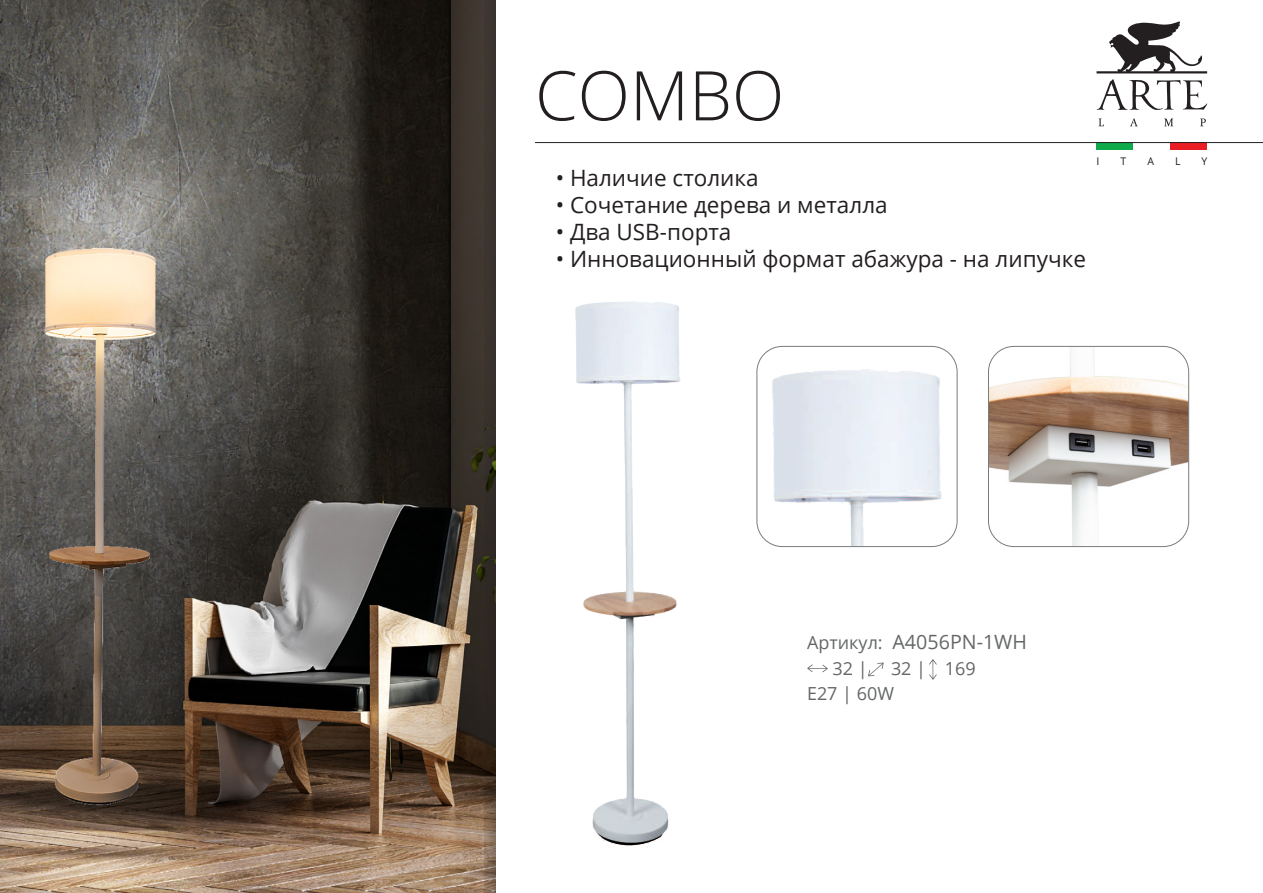
<style>
.page{position:relative;width:1263px;height:893px;background:#fff}
.page>*{position:absolute;margin:0;border:0;box-sizing:border-box;transform-origin:0 0}
.t1{font:68.4px "Open Sans";color:#231f20}
.t2{font:22.5px "Open Sans";color:#231f20}
.t3{font:19.65px "Open Sans";color:#656767}
.t4{font:18px "Open Sans";color:#656767}
.t5{font:10.5px "Open Sans";color:#231f20}
.s1{font-size:18px}
</style>
<div class="page">
<img style="left:0;top:0;width:484px;height:893px">
<svg style="left:484px;top:0;width:12px;height:893px;background:#3d342c"></svg>
<div style="left:1096px;top:143px;width:37px;height:7px;background:#0fab4b"></div>
<div style="left:1170px;top:143px;width:37px;height:7px;background:#eb1d24"></div>
<svg style="left:1096px;top:79px;width:111px;height:31px"></svg>
<svg style="left:1096px;top:21px;width:111px;height:52px"></svg>
<svg style="left:1099px;top:119px;width:5px;height:7px"></svg>
<svg style="left:1130px;top:119px;width:8px;height:7px"></svg>
<svg style="left:1164px;top:119px;width:9px;height:7px"></svg>
<svg style="left:1200px;top:119px;width:6px;height:7px"></svg>
<hr style="left:535px;top:142px;width:728px;height:1px;background:#231f20">
<svg style="left:929px;top:659px;width:8px;height:21px"></svg>
<svg style="left:807px;top:664px;width:21px;height:8px"></svg>
<svg style="left:868px;top:663px;width:16px;height:13px"></svg>
<img style="left:575px;top:301px;width:105px;height:547px">
<img style="left:758px;top:346px;width:199px;height:201px">
<div style="left:756px;top:346px;width:201px;height:201px;border:1px solid #7c7c7c;border-radius:26px"></div>
<img style="left:988px;top:346px;width:201px;height:201px">
<div style="left:988px;top:346px;width:201px;height:201px;border:1px solid #7c7c7c;border-radius:26px"></div>
<h1 class="t1" style="left:535px;top:49px;width:251px">COMBO</h1>
<p class="t2" style="left:556px;top:163px;width:205px">• Наличие столика</p>
<p class="t2" style="left:556px;top:190px;width:333px">• Сочетание дерева и металла</p>
<p class="t2" style="left:556px;top:217px;width:177px">• Два USB-порта</p>
<p class="t2" style="left:556px;top:244px;width:532px">• Инновационный формат абажура - на липучке</p>
<p class="t5" style="left:1096px;top:154px;width:4px">I</p>
<p class="t5" style="left:1120px;top:154px;width:7px">T</p>
<p class="t5" style="left:1147px;top:154px;width:8px">A</p>
<p class="t5" style="left:1175px;top:154px;width:7px">L</p>
<p class="t5" style="left:1201px;top:154px;width:7px">Y</p>
<p class="t3" style="left:807px;top:628px;width:221px"><span class="s1">Артикул:</span> A4056PN-1WH</p>
<p class="t4" style="left:807px;top:681px;width:89px">E27 | 60W</p>
<p class="t4" style="left:832px;top:656px;width:37px">32 |</p>
<p class="t4" style="left:891px;top:656px;width:86px">32 | 169</p>
</div>
